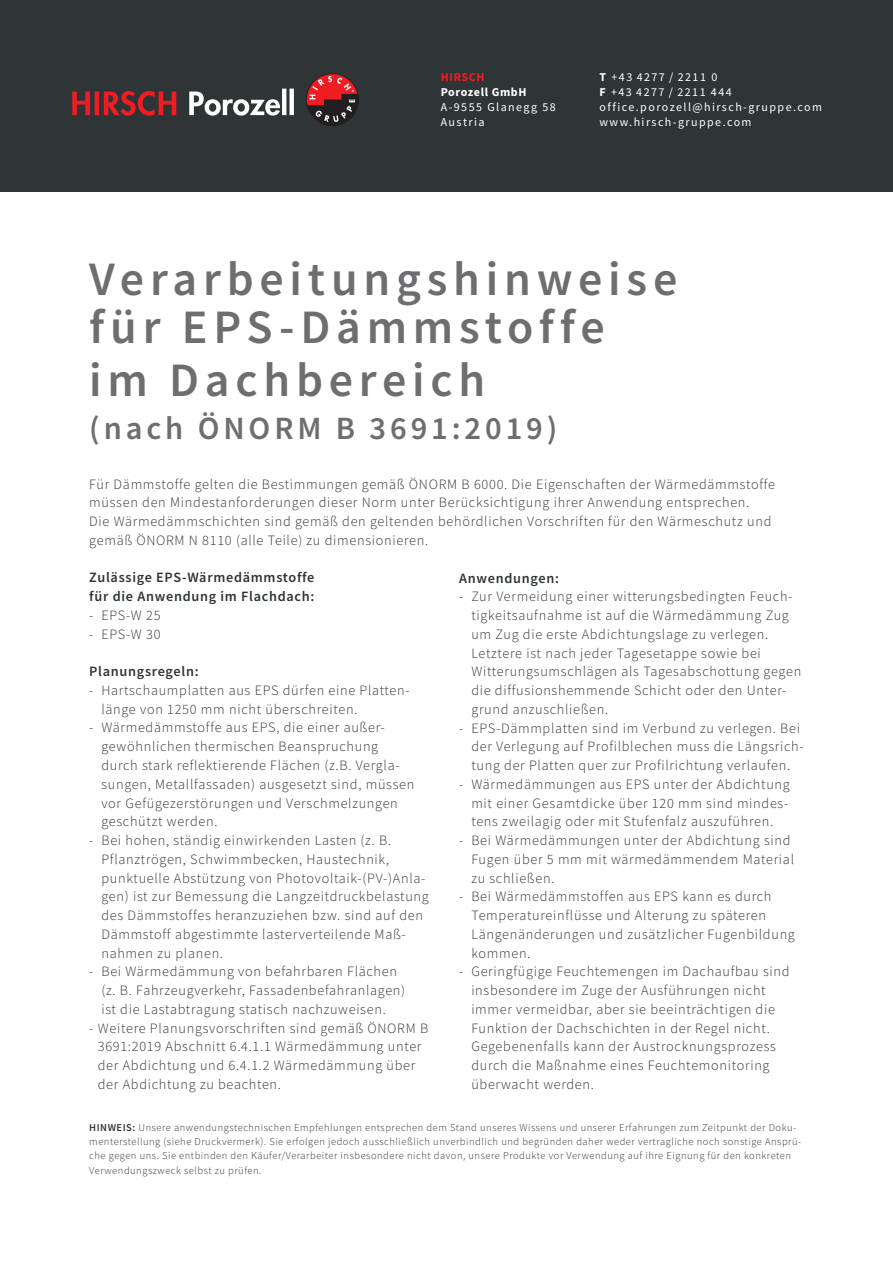
<style>
.page{position:relative;width:893px;height:1263px;background:#fff}
.page>*{position:absolute;margin:0;border:0;box-sizing:border-box;transform-origin:0 0}
.t1{font:600 48px/48px "Source Sans Pro";letter-spacing:.12em;color:#6e6d70}
.t2{font:600 32.4px "Source Sans Pro";letter-spacing:.12em;color:#6e6d70}
.t3{font:300 14.25px/18.8px "Source Sans Pro";letter-spacing:.05em;color:#2f3437}
.t4{font:600 14.25px/18.8px "Source Sans Pro";letter-spacing:.05em;color:#2f3437}
.t5{font:12px/15px "Source Sans Pro";letter-spacing:.12em;color:#fff}
.t6{font:700 12px "Source Sans Pro";letter-spacing:.05em;color:#fff}
.t7{font:700 12px "Source Sans Pro";letter-spacing:.05em;color:#ee1d23}
.t8{font:300 10.5px/14.2px "Source Sans Pro";letter-spacing:.05em;color:#2f3437}
.s1{font-weight:700}
.s2{font-weight:600}
</style>
<div class="page">
<div style="left:0;top:0;width:893px;height:191px;background:#2f3437"></div>
<svg style="left:189px;top:89px;width:105px;height:27px"></svg>
<svg style="left:72px;top:91px;width:104px;height:25px"></svg>
<svg style="left:307px;top:75px;width:51px;height:50px"></svg>
<div style="left:306px;top:73px;width:53px;height:53px;border:1px solid #231f20;border-radius:50%"></div>
<p class="t7" style="left:441px;top:69px;width:45px">HIRSCH</p>
<p class="t6" style="left:441px;top:84px;width:87px">Porozell GmbH</p>
<p class="t5" style="left:441px;top:100px;width:116px">A-9555 Glanegg 58<br>Austria</p>
<p class="t5" style="left:600px;top:70px;width:224px"><span class="s1">T</span> +43 4277 / 2211 0<br><span class="s1">F</span> +43 4277 / 2211 444 office.porozell@hirsch-gruppe.com www.hirsch-gruppe.com</p>
<h1 class="t1" style="left:89px;top:255px;width:590px">Verarbeitungshinweise für EPS-Dämmstoffe</h1>
<h1 class="t1" style="left:89px;top:355px;width:397px">im Dachbereich</h1>
<h2 class="t2" style="left:89px;top:407px;width:469px">(nach ÖNORM B 3691:2019)</h2>
<p class="t3" style="left:89px;top:475px;width:687px">Für Dämmstoffe gelten die Bestimmungen gemäß ÖNORM B 6000. Die Eigenschaften der Wärmedämmstoffe müssen den Mindestanforderungen dieser Norm unter Berücksichtigung ihrer Anwendung entsprechen.<br>Die Wärmedämmschichten sind gemäß den geltenden behördlichen Vorschriften für den Wärmeschutz und gemäß ÖNORM N 8110 (alle Teile) zu dimensionieren.</p>
<p class="t4" style="left:89px;top:568px;width:227px">Zulässige EPS-Wärmedämmstoffe für die Anwendung im Flachdach:</p>
<p class="t3" style="left:89px;top:606px;width:73px">- EPS-W 25</p>
<p class="t3" style="left:89px;top:625px;width:73px">- EPS-W 30</p>
<p class="t4" style="left:89px;top:662px;width:111px">Planungsregeln:</p>
<p class="t3" style="left:101px;top:681px;width:309px;text-indent:-12px">- Hartschaumplatten aus EPS dürfen eine Platten&shy;länge von 1250 mm nicht überschreiten.</p>
<p class="t3" style="left:101px;top:718px;width:315px;text-indent:-12px">- Wärmedämmstoffe aus EPS, die einer außer&shy;gewöhnlichen thermischen Beanspruchung durch stark reflektierende Flächen (z.B. Vergla&shy;sungen, Metallfassaden) ausgesetzt sind, müssen vor Gefügezerstörungen und Verschmelzungen geschützt werden.</p>
<p class="t3" style="left:101px;top:831px;width:329px;text-indent:-12px">- Bei hohen, ständig einwirkenden Lasten (z. B.<br>Pflanztrögen, Schwimmbecken, Haustechnik, punktuelle Abstützung von Photovoltaik-(PV-)Anla&shy;gen) ist zur Bemessung die Langzeitdruckbelastung des Dämmstoffes heranzuziehen bzw. sind auf den Dämmstoff abgestimmte lasterverteilende Maß&shy;nahmen zu planen.</p>
<p class="t3" style="left:101px;top:962px;width:305px;text-indent:-12px">- Bei Wärmedämmung von befahrbaren Flächen (z. B. Fahrzeugverkehr, Fassadenbefahranlagen) ist die Lastabtragung statisch nachzuweisen.</p>
<p class="t3" style="left:98px;top:1018px;width:332px;text-indent:-9px">- Weitere Planungsvorschriften sind gemäß ÖNORM B 3691:2019 Abschnitt 6.4.1.1 Wärmedämmung unter der Abdichtung und 6.4.1.2 Wärmedämmung über der Abdichtung zu beachten.</p>
<p class="t4" style="left:459px;top:568px;width:101px">Anwendungen:</p>
<p class="t3" style="left:471px;top:587px;width:331px;text-indent:-12px">- Zur Vermeidung einer witterungsbedingten Feuch&shy;tigkeitsaufnahme ist auf die Wärmedämmung Zug um Zug die erste Abdichtungslage zu verlegen.<br>Letztere ist nach jeder Tagesetappe sowie bei Witterungsumschlägen als Tagesabschottung gegen die diffusionshemmende Schicht oder den Unter&shy;grund anzuschließen.</p>
<p class="t3" style="left:471px;top:718px;width:334px;text-indent:-12px">- EPS-Dämmplatten sind im Verbund zu verlegen. Bei der Verlegung auf Profilblechen muss die Längsrich&shy;tung der Platten quer zur Profilrichtung verlaufen.</p>
<p class="t3" style="left:471px;top:775px;width:320px;text-align:justify;text-indent:-12px">- Wärmedämmungen aus EPS unter der Abdichtung mit einer Gesamtdicke über 120 mm sind mindes&shy;tens zweilagig oder mit Stufenfalz auszuführen.</p>
<p class="t3" style="left:471px;top:831px;width:324px;text-indent:-12px">- Bei Wärmedämmungen unter der Abdichtung sind<br>Fugen über 5 mm mit wärmedämmendem Material zu schließen.</p>
<p class="t3" style="left:471px;top:887px;width:325px;text-indent:-12px">- Bei Wärmedämmstoffen aus EPS kann es durch Temperatureinflüsse und Alterung zu späteren Längenänderungen und zusätzlicher Fugenbildung kommen.</p>
<p class="t3" style="left:471px;top:962px;width:320px;text-indent:-12px">- Geringfügige Feuchtemengen im Dachaufbau sind insbesondere im Zuge der Ausführungen nicht immer vermeidbar, aber sie beeinträchtigen die Funktion der Dachschichten in der Regel nicht.<br>Gegebenenfalls kann der Austrocknungsprozess durch die Maßnahme eines Feuchtemonitoring überwacht werden.</p>
<p class="t8" style="left:89px;top:1120px;width:713px"><span class="s2">HINWEIS:</span> Unsere anwendungstechnischen Empfehlungen entsprechen dem Stand unseres Wissens und unserer Erfahrungen zum Zeitpunkt der Doku&shy;menterstellung (siehe Druckvermerk). Sie erfolgen jedoch ausschließlich unverbindlich und begründen daher weder vertragliche noch sonstige Ansprü&shy;che gegen uns. Sie entbinden den Käufer/Verarbeiter insbesondere nicht davon, unsere Produkte vor Verwendung auf ihre Eignung für den konkreten Verwendungszweck selbst zu prüfen.</p>
</div>
